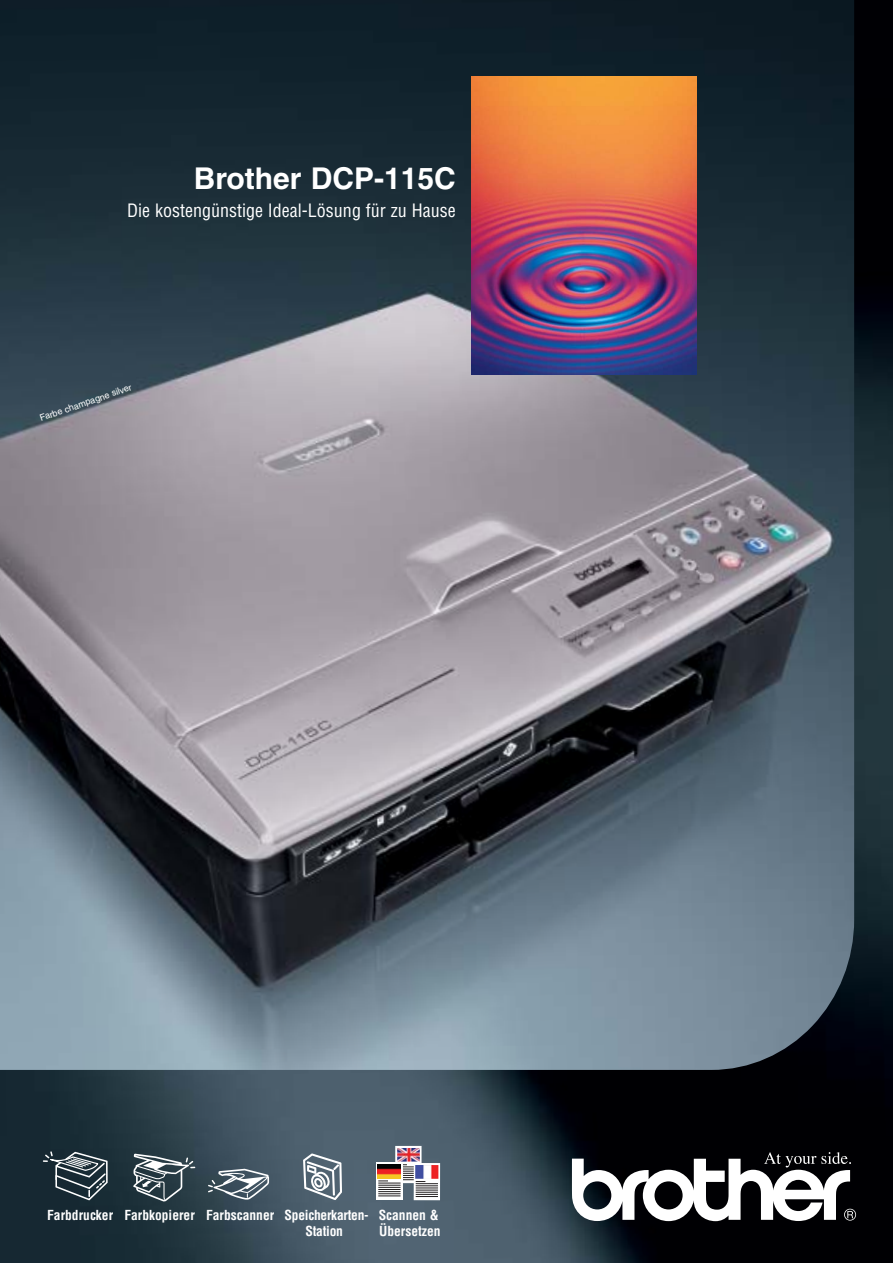
<style>
.page{position:relative;width:893px;height:1263px;background:#fff}
.page>*{position:absolute;margin:0;border:0;box-sizing:border-box;transform-origin:0 0}
.t1{font:700 30px "Helvetica LT";color:#fff}
.t2{font:condensed 18px "Helvetica LT";color:#fff}
.t3{font:700 condensed 13.5px/16.2px "Helvetica LT";color:#fff}
.t4{font:9px "Helvetica LT";color:#fff}
</style>
<div class="page">
<img style="left:0;top:0;width:892px;height:1263px">
<img style="left:0;top:0;width:854px;height:1070px">
<img style="left:472px;top:76px;width:224px;height:298px">
<svg style="left:572px;top:1152px;width:284px;height:69px"></svg>
<svg style="left:43px;top:1151px;width:65px;height:49px;background:#45545b"></svg>
<svg style="left:133px;top:1154px;width:62px;height:48px;background:#59686f"></svg>
<svg style="left:208px;top:1169px;width:61px;height:31px;background:#6f7d86"></svg>
<svg style="left:303px;top:1153px;width:39px;height:47px"></svg>
<div style="left:395px;top:1146px;width:26px;height:37px;background:#fff"></div>
<img style="left:397px;top:1148px;width:23px;height:14px">
<div style="left:376px;top:1162px;width:26px;height:38px;background:#fff"></div>
<img style="left:377px;top:1164px;width:1px;height:14px">
<svg style="left:413px;top:1163px;width:27px;height:37px"></svg>
<svg style="left:378px;top:1164px;width:60px;height:33px"></svg>
<h1 class="t1" style="left:194px;top:168px;width:263px">Brother DCP-115C</h1>
<h2 class="t2" style="left:127px;top:204px;width:330px">Die kostengünstige Ideal-Lösung für zu Hause</h2>
<p class="t4" style="left:39px;top:415px;width:98px;rotate:-19deg">Farbe champagne silver</p>
<p class="t3" style="left:305px;top:1209px;width:135px;text-indent:-258px">Farbdrucker Farbkopierer Farbscanner Speicherkarten- Scannen &amp;<br>Station</p>
<p class="t3" style="left:379px;top:1225px;width:63px">Übersetzen</p>
</div>
